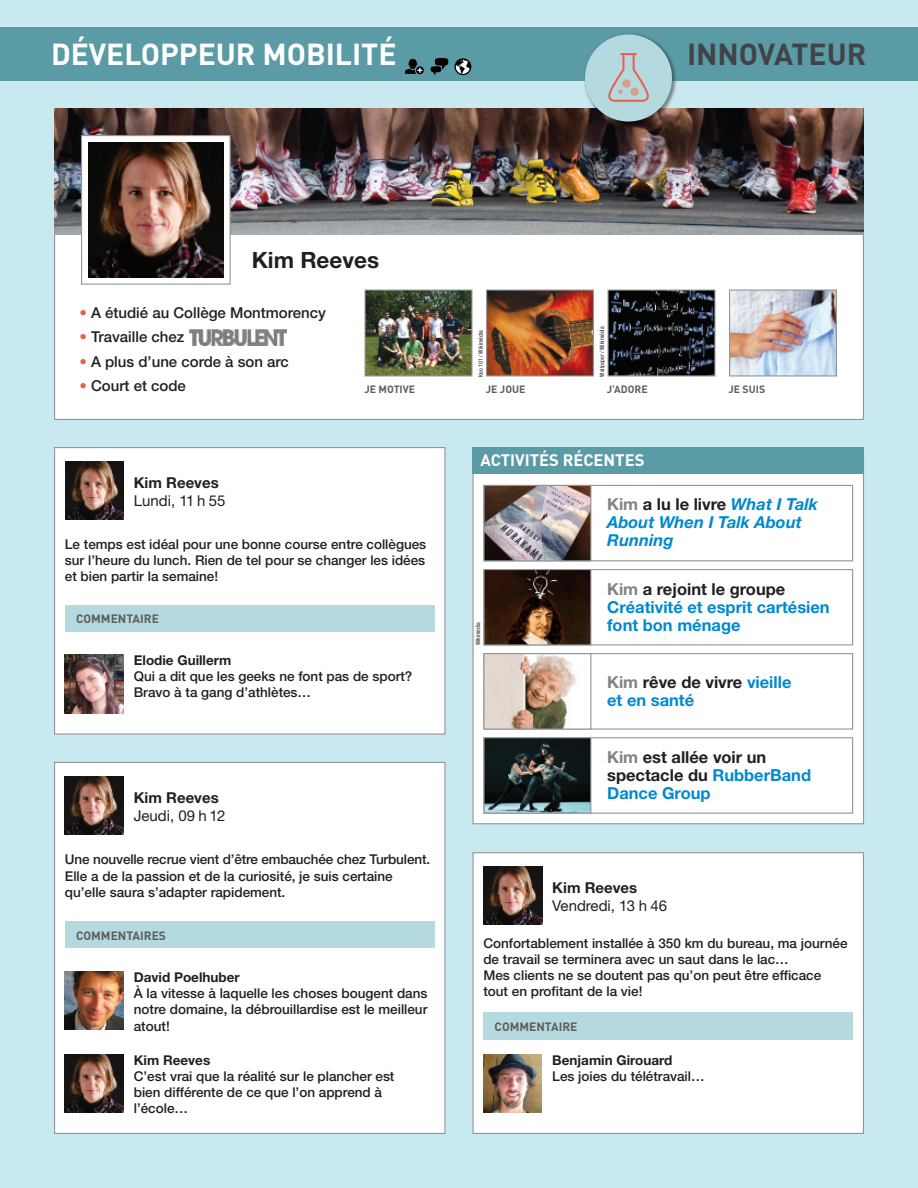
<style>
.page{position:relative;width:918px;height:1188px;background:#c8e9ef}
.page>*{position:absolute;margin:0;border:0;box-sizing:border-box;transform-origin:0 0}
.t1{font:700 30px "DIN";color:#fff}
.t2{font:700 30px "DIN";color:#414348}
.t3{font:700 22.5px "Helvetica Neue";color:#231f20}
.t4{font:700 16.5px/18px "Helvetica Neue";color:#0089cf}
.t5{font:italic 700 16.5px/18px "Helvetica Neue";color:#0089cf}
.t6{font:700 16.5px/18px "Helvetica Neue";color:#231f20}
.t7{font:700 16.5px "DIN";color:#fff}
.t8{font:500 15px "Helvetica Neue";color:#231f20}
.t9{font:15px "Helvetica Neue";color:#231f20}
.t10{font:700 15px "Helvetica Neue";color:#231f20}
.t11{font:500 13.5px/16.2px "Helvetica Neue";color:#231f20}
.t12{font:700 13.5px "Helvetica Neue";color:#231f20}
.t13{font:700 12px "DIN";color:#5e5e5e}
.t14{font:700 10.5px "DIN";color:#5e5e5e}
.t15{font:condensed 6px "Helvetica Neue";color:#231f20}
.s1{color:#e9604c}
.s2{font-style:normal;color:#808285}
.s3{font-style:normal;color:#231f20}
.s4{color:#808285}
.s5{color:#231f20}
.s6{color:#0089cf}
</style>
<div class="page">
<div style="left:55px;top:109px;width:808px;height:310px;background:#fff"></div>
<img style="left:54px;top:108px;width:810px;height:127px">
<div style="left:0;top:27px;width:918px;height:54px;background:#5b9ba6"></div>
<img style="left:580px;top:61px;width:101px;height:69px">
<img style="left:580px;top:108px;width:101px;height:1px">
<svg style="left:585px;top:34px;width:87px;height:88px;background:#a3bec1"></svg>
<img style="left:731px;top:292px;width:104px;height:83px">
<div style="left:729px;top:290px;width:108px;height:87px;border:1px solid #939598"></div>
<img style="left:610px;top:292px;width:104px;height:83px">
<div style="left:608px;top:290px;width:108px;height:87px;border:1px solid #939598"></div>
<img style="left:488px;top:292px;width:104px;height:83px">
<div style="left:486px;top:290px;width:108px;height:87px;border:1px solid #939598"></div>
<img style="left:366px;top:292px;width:104px;height:83px">
<div style="left:364px;top:290px;width:108px;height:87px;border:1px solid #939598"></div>
<div style="left:55px;top:448px;width:389px;height:285px;background:#fff"></div>
<div style="left:54px;top:447px;width:392px;height:288px;border:1px solid #939598"></div>
<div style="left:474px;top:452px;width:389px;height:371px;background:#fff"></div>
<div style="left:472px;top:447px;width:392px;height:27px;background:#5b9ba6"></div>
<img style="left:65px;top:461px;width:59px;height:59px">
<img style="left:65px;top:655px;width:58px;height:58px">
<div style="left:65px;top:605px;width:370px;height:27px;background:#b4d9df"></div>
<div style="left:474px;top:853px;width:389px;height:280px;background:#fff"></div>
<div style="left:472px;top:852px;width:392px;height:282px;border:1px solid #939598"></div>
<img style="left:484px;top:866px;width:58px;height:59px">
<img style="left:483px;top:1054px;width:59px;height:59px">
<div style="left:483px;top:1013px;width:370px;height:27px;background:#b4d9df"></div>
<div style="left:55px;top:763px;width:389px;height:370px;background:#fff"></div>
<div style="left:54px;top:762px;width:392px;height:372px;border:1px solid #939598"></div>
<img style="left:65px;top:776px;width:58px;height:59px">
<img style="left:65px;top:971px;width:58px;height:59px">
<img style="left:65px;top:1054px;width:58px;height:59px">
<div style="left:65px;top:921px;width:370px;height:27px;background:#b4d9df"></div>
<div style="left:483px;top:485px;width:370px;height:76px;border:1px solid #939598"></div>
<img style="left:485px;top:487px;width:104px;height:72px">
<div style="left:483px;top:485px;width:108px;height:76px;border:1px solid #939598"></div>
<div style="left:483px;top:569px;width:370px;height:77px;border:1px solid #939598"></div>
<img style="left:485px;top:571px;width:104px;height:72px">
<div style="left:483px;top:569px;width:108px;height:76px;border:1px solid #939598"></div>
<div style="left:483px;top:653px;width:370px;height:77px;border:1px solid #939598"></div>
<img style="left:485px;top:655px;width:92px;height:73px">
<div style="left:483px;top:653px;width:108px;height:77px;border:1px solid #939598"></div>
<div style="left:483px;top:737px;width:370px;height:77px;border:1px solid #939598"></div>
<img style="left:485px;top:739px;width:104px;height:73px">
<div style="left:483px;top:737px;width:108px;height:77px;border:1px solid #939598"></div>
<div style="left:82px;top:136px;width:148px;height:148px;background:#fff"></div>
<div style="left:81px;top:135px;width:150px;height:150px;border:1px solid #939598"></div>
<img style="left:88px;top:142px;width:135px;height:135px">
<svg style="left:405px;top:59px;width:19px;height:16px"></svg>
<svg style="left:431px;top:58px;width:17px;height:17px"></svg>
<svg style="left:454px;top:58px;width:17px;height:17px"></svg>
<img style="left:189px;top:329px;width:98px;height:16px">
<h1 class="t1" style="left:51px;top:37px;width:347px">DÉVELOPPEUR MOBILITÉ</h1>
<h1 class="t2" style="left:687px;top:37px;width:181px">INNOVATEUR</h1>
<h2 class="t3" style="left:252px;top:252px;width:129px">Kim Reeves</h2>
<p class="t8" style="left:80px;top:308px;width:248px"><span class="s1">•</span> A étudié au Collège Montmorency</p>
<p class="t8" style="left:80px;top:332px;width:106px"><span class="s1">•</span> Travaille chez</p>
<p class="t8" style="left:80px;top:356px;width:211px"><span class="s1">•</span> A plus d’une corde à son arc</p>
<p class="t8" style="left:80px;top:380px;width:108px"><span class="s1">•</span> Court et code</p>
<p class="t15" style="left:478px;top:377px;width:48px;rotate:-90deg">Keo 101 / Wikimédia</p>
<p class="t15" style="left:600px;top:377px;width:51px;rotate:-90deg">Wallpoper / Wikimédia</p>
<p class="t14" style="left:364px;top:384px;width:52px">JE MOTIVE</p>
<p class="t14" style="left:486px;top:384px;width:41px">JE JOUE</p>
<p class="t14" style="left:607px;top:384px;width:42px">J’ADORE</p>
<p class="t14" style="left:729px;top:384px;width:38px">JE SUIS</p>
<p class="t7" style="left:480px;top:451px;width:165px">ACTIVITÉS RÉCENTES</p>
<p class="t10" style="left:134px;top:477px;width:86px">Kim Reeves</p>
<p class="t9" style="left:134px;top:495px;width:93px">Lundi, 11 h 55</p>
<p class="t11" style="left:65px;top:537px;width:363px;text-align:justify">Le temps est idéal pour une bonne course entre collègues sur l’heure du lunch. Rien de tel pour se changer les idées et bien partir la semaine!</p>
<p class="t13" style="left:76px;top:612px;width:84px">COMMENTAIRE</p>
<p class="t12" style="left:134px;top:655px;width:99px">Elodie Guillerm</p>
<p class="t11" style="left:134px;top:670px;width:280px">Qui a dit que les geeks ne font pas de sport?<br>Bravo à ta gang d’athlètes…</p>
<p class="t10" style="left:134px;top:792px;width:86px">Kim Reeves</p>
<p class="t9" style="left:134px;top:810px;width:93px">Jeudi, 09 h 12</p>
<p class="t11" style="left:65px;top:853px;width:367px">Une nouvelle recrue vient d’être embauchée chez Turbulent.<br>Elle a de la passion et de la curiosité, je suis certaine qu’elle saura s’adapter rapidement.</p>
<p class="t13" style="left:76px;top:928px;width:91px">COMMENTAIRES</p>
<p class="t12" style="left:134px;top:972px;width:107px">David Poelhuber</p>
<p class="t11" style="left:134px;top:986px;width:295px;text-align:justify">À la vitesse à laquelle les choses bougent dans notre domaine, la débrouillardise est le meilleur atout!</p>
<p class="t12" style="left:134px;top:1055px;width:78px">Kim Reeves</p>
<p class="t11" style="left:134px;top:1069px;width:262px">C’est vrai que la réalité sur le plancher est bien différente de ce que l’on apprend à l’école…</p>
<p class="t15" style="left:476px;top:645px;width:25px;rotate:-90deg">Wikimédia</p>
<p class="t5" style="left:607px;top:497px;width:212px"><span class="s2">Kim</span> <span class="s3">a lu le livre</span> What I Talk<br>About When I Talk About<br>Running</p>
<p class="t4" style="left:607px;top:582px;width:224px"><span class="s4">Kim</span> <span class="s5">a rejoint le groupe<br></span>Créativité et esprit cartésien font bon ménage</p>
<p class="t4" style="left:607px;top:675px;width:186px"><span class="s4">Kim</span> <span class="s5">rêve de vivre</span> vieille et en santé</p>
<p class="t6" style="left:607px;top:750px;width:205px"><span class="s4">Kim</span> est allée voir un spectacle du <span class="s6">RubberBand<br>Dance Group</span></p>
<p class="t10" style="left:552px;top:882px;width:86px">Kim Reeves</p>
<p class="t9" style="left:552px;top:900px;width:116px">Vendredi, 13 h 46</p>
<p class="t11" style="left:483px;top:936px;width:366px">Confortablement installée à 350 km du bureau, ma journée de travail se terminera avec un saut dans le lac…<br>Mes clients ne se doutent pas qu’on peut être efficace tout en profitant de la vie!</p>
<p class="t13" style="left:495px;top:1020px;width:84px">COMMENTAIRE</p>
<p class="t12" style="left:552px;top:1055px;width:122px">Benjamin Girouard</p>
<p class="t11" style="left:552px;top:1069px;width:154px">Les joies du télétravail…</p>
</div>
